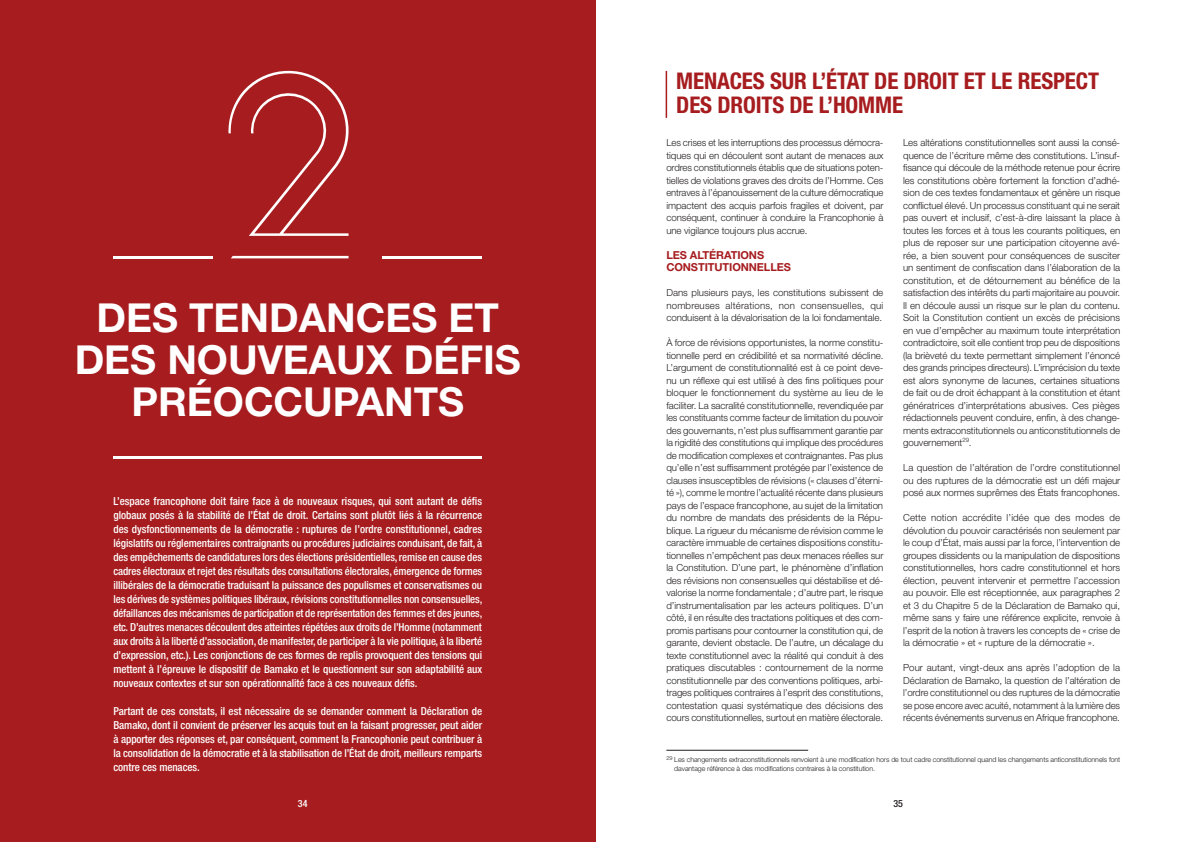
<style>
.page{position:relative;width:1191px;height:842px;background:#fff}
.page>*{position:absolute;margin:0;border:0;box-sizing:border-box;transform-origin:0 0}
.t1{font:250px "Arenq";color:#fff}
.t2{font:700 40px/42px "Helvetica Neue";color:#fff;text-align:center}
.t3{font:700 condensed 23px/24px "Helvetica Neue";letter-spacing:-.005em;color:#a61c1f}
.t4{font:500 condensed 11px/14px "Helvetica Neue";letter-spacing:-.005em;color:#fff;text-align:justify}
.t5{font:700 11px/12.5px "Helvetica Neue";letter-spacing:-.01em;color:#a61c1f}
.t6{font:500 condensed 10px "Helvetica Neue";color:#fff}
.t7{font:500 condensed 10px "Helvetica Neue";color:#231f20}
.t8{font:300 9.7px/12.5px "Helvetica Neue";letter-spacing:-.01em;color:#231f20;text-align:justify}
.t9{font:300 7px/9px "Helvetica Neue";letter-spacing:-.01em;color:#231f20}
</style>
<div class="page">
<div style="left:0;top:0;width:595px;height:842px;background:#a61c1f"></div>
<hr style="left:113px;top:256px;width:100px;height:3px;background:#fff">
<hr style="left:113px;top:456px;width:369px;height:3px;background:#fff">
<hr style="left:383px;top:256px;width:99px;height:3px;background:#fff">
<hr style="left:665px;top:71px;width:2px;height:47px;background:#a61c1f">
<hr style="left:666px;top:750px;width:142px;height:1px;background:#231f20">
<h1 class="t1" style="left:216px;top:26px;width:147px">2</h1>
<h2 class="t2" style="left:75px;top:296px;width:448px">DES TENDANCES ET<br>DES NOUVEAUX DÉFIS<br>PRÉOCCUPANTS</h2>
<p class="t4" style="left:113px;top:494px;width:370px">L’espace francophone doit faire face à de nouveaux risques, qui sont autant de défis globaux posés à la stabilité de l’État de droit. Certains sont plutôt liés à la récurrence des dysfonctionnements de la démocratie : ruptures de l’ordre constitutionnel, cadres législatifs ou réglementaires contraignants ou procédures judiciaires conduisant, de fait, à des empêchements de candidatures lors des élections présidentielles, remise en cause des cadres électoraux et rejet des résultats des consultations électorales, émergence de formes illibérales de la démocratie traduisant la puissance des populismes et conservatismes ou les dérives de systèmes politiques libéraux, révisions constitutionnelles non consensuelles, défaillances des mécanismes de participation et de représentation des femmes et des jeunes, etc. D’autres menaces découlent des atteintes répétées aux droits de l’Homme (notamment aux droits à la liberté d’association, de manifester, de participer à la vie politique, à la liberté d’expression, etc.). Les conjonctions de ces formes de replis provoquent des tensions qui mettent à l’épreuve le dispositif de Bamako et le questionnent sur son adaptabilité aux nouveaux contextes et sur son opérationnalité face à ces nouveaux défis.</p>
<p class="t4" style="left:113px;top:704px;width:370px">Partant de ces constats, il est nécessaire de se demander comment la Déclaration de Bamako, dont il convient de préserver les acquis tout en la faisant progresser, peut aider à apporter des réponses et, par conséquent, comment la Francophonie peut contribuer à la consolidation de la démocratie et à la stabilisation de l’État de droit, meilleurs remparts contre ces menaces.</p>
<h3 class="t3" style="left:676px;top:68px;width:424px">MENACES SUR L’ÉTAT DE DROIT ET LE RESPECT<br>DES DROITS DE L’HOMME</h3>
<p class="t8" style="left:666px;top:136px;width:219px">Les crises et les interruptions des processus démocra&shy;tiques qui en découlent sont autant de menaces aux ordres constitutionnels établis que de situations poten&shy;tielles de violations graves des droits de l’Homme. Ces entraves à l’épanouissement de la culture démocratique impactent des acquis parfois fragiles et doivent, par conséquent, continuer à conduire la Francophonie à une vigilance toujours plus accrue.</p>
<p class="t5" style="left:666px;top:248px;width:126px">LES ALTÉRATIONS<br>CONSTITUTIONNELLES</p>
<p class="t8" style="left:666px;top:286px;width:218px">Dans plusieurs pays, les constitutions subissent de nombreuses altérations, non consensuelles, qui conduisent à la dévalorisation de la loi fondamentale.</p>
<p class="t8" style="left:666px;top:336px;width:219px">À force de révisions opportunistes, la norme constitu&shy;tionnelle perd en crédibilité et sa normativité décline.<br>L’argument de constitutionnalité est à ce point deve&shy;nu un réflexe qui est utilisé à des fins politiques pour bloquer le fonctionnement du système au lieu de le faciliter. La sacralité constitutionnelle, revendiquée par les constituants comme facteur de limitation du pouvoir des gouvernants, n’est plus suffisamment garantie par la rigidité des constitutions qui implique des procédures de modification complexes et contraignantes. Pas plus qu’elle n’est suffisamment protégée par l’existence de clauses insusceptibles de révisions (« clauses d’éterni&shy;té »), comme le montre l’actualité récente dans plusieurs pays de l’espace francophone, au sujet de la limitation du nombre de mandats des présidents de la Répu&shy;blique. La rigueur du mécanisme de révision comme le caractère immuable de certaines dispositions constitu&shy;tionnelles n’empêchent pas deux menaces réelles sur la Constitution. D’une part, le phénomène d’inflation des révisions non consensuelles qui déstabilise et dé&shy;valorise la norme fondamentale ; d’autre part, le risque d’instrumentalisation par les acteurs politiques. D’un côté, il en résulte des tractations politiques et des com&shy;promis partisans pour contourner la constitution qui, de garante, devient obstacle. De l’autre, un décalage du texte constitutionnel avec la réalité qui conduit à des pratiques discutables : contournement de la norme constitutionnelle par des conventions politiques, arbi&shy;trages politiques contraires à l’esprit des constitutions, contestation quasi systématique des décisions des cours constitutionnelles, surtout en matière électorale.</p>
<p class="t8" style="left:903px;top:136px;width:219px">Les altérations constitutionnelles sont aussi la consé&shy;quence de l’écriture même des constitutions. L’insuf&shy;fisance qui découle de la méthode retenue pour écrire les constitutions obère fortement la fonction d’adhé&shy;sion de ces textes fondamentaux et génère un risque conflictuel élevé. Un processus constituant qui ne serait pas ouvert et inclusif, c’est-à-dire laissant la place à toutes les forces et à tous les courants politiques, en plus de reposer sur une participation citoyenne avé&shy;rée, a bien souvent pour conséquences de susciter un sentiment de confiscation dans l’élaboration de la constitution, et de détournement au bénéfice de la satisfaction des intérêts du parti majoritaire au pouvoir.<br>Il en découle aussi un risque sur le plan du contenu.<br>Soit la Constitution contient un excès de précisions en vue d’empêcher au maximum toute interprétation contradictoire, soit elle contient trop peu de dispositions (la brièveté du texte permettant simplement l’énoncé des grands principes directeurs). L’imprécision du texte est alors synonyme de lacunes, certaines situations de fait ou de droit échappant à la constitution et étant génératrices d’interprétations abusives. Ces pièges rédactionnels peuvent conduire, enfin, à des change&shy;ments extraconstitutionnels ou anticonstitutionnels de gouvernement<sup>29</sup>.</p>
<p class="t8" style="left:903px;top:461px;width:218px">La question de l’altération de l’ordre constitutionnel ou des ruptures de la démocratie est un défi majeur posé aux normes suprêmes des États francophones.</p>
<p class="t8" style="left:903px;top:511px;width:219px">Cette notion accrédite l’idée que des modes de dévolution du pouvoir caractérisés non seulement par le coup d’État, mais aussi par la force, l’intervention de groupes dissidents ou la manipulation de dispositions constitutionnelles, hors cadre constitutionnel et hors élection, peuvent intervenir et permettre l’accession au pouvoir. Elle est réceptionnée, aux paragraphes 2 et 3 du Chapitre 5 de la Déclaration de Bamako qui, même sans y faire une référence explicite, renvoie à l’esprit de la notion à travers les concepts de « crise de la démocratie » et « rupture de la démocratie ».</p>
<p class="t8" style="left:903px;top:661px;width:219px">Pour autant, vingt-deux ans après l’adoption de la Déclaration de Bamako, la question de l’altération de l’ordre constitutionnel ou des ruptures de la démocratie se pose encore avec acuité, notamment à la lumière des récents événements survenus en Afrique francophone.</p>
<p class="t9" style="left:674px;top:755px;width:447px;text-indent:-8px"><sup>29</sup> Les changements extraconstitutionnels renvoient à une modification hors de tout cadre constitutionnel quand les changements anticonstitutionnels font davantage référence à des modifications contraires à la constitution.</p>
<p class="t6" style="left:298px;top:798px;width:11px">34</p>
<p class="t7" style="left:893px;top:798px;width:11px">35</p>
</div>
